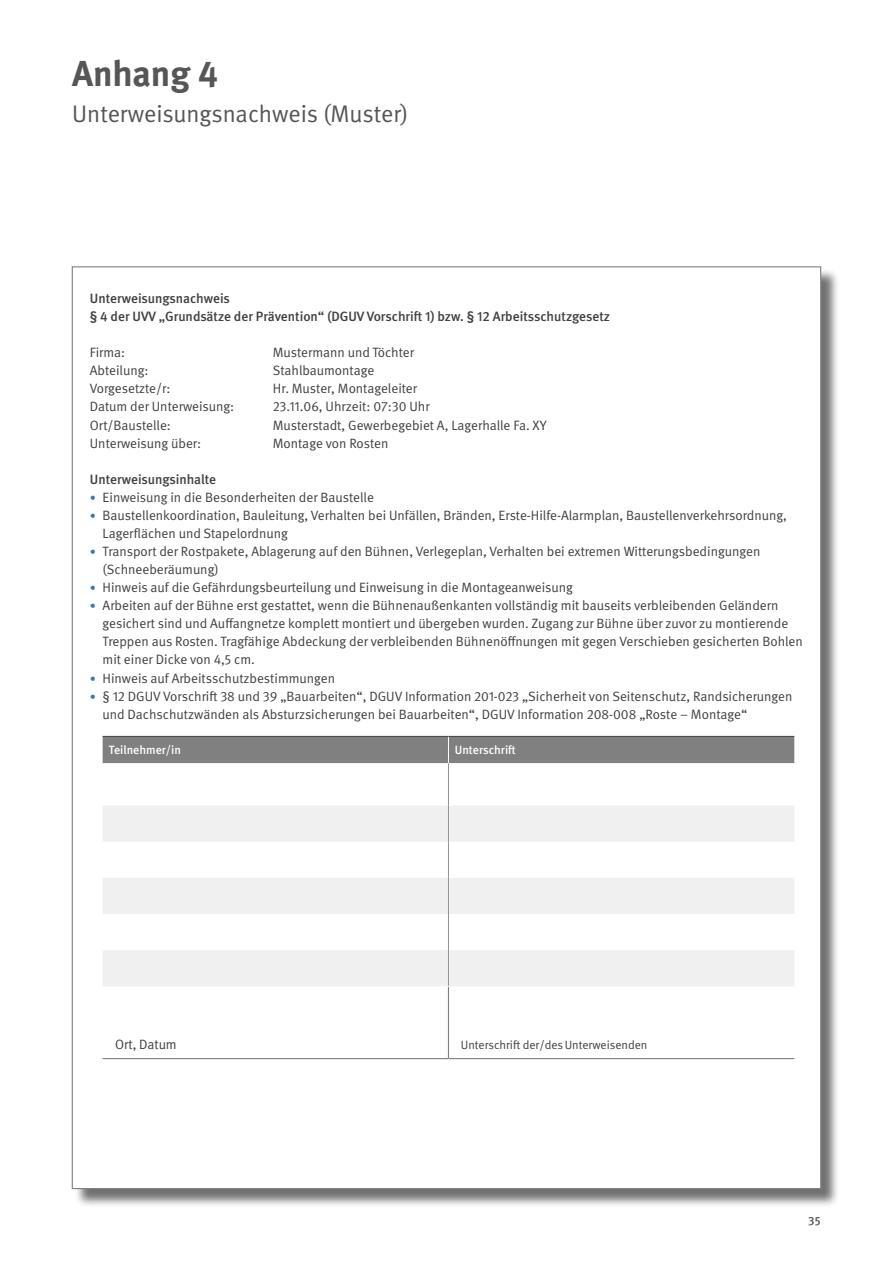
<style>
.page{position:relative;width:893px;height:1263px;background:#fff}
.page>*{position:absolute;margin:0;border:0;box-sizing:border-box;transform-origin:0 0}
.t1{font:700 36px "DGUV Meta";color:#565656}
.H1u_ohne_Zahl{font:24px "DGUV Meta";letter-spacing:-.005em;color:#565656}
.t2{font:13.5px/18px "DGUV Meta";color:#000}
.t3{font:500 13.5px/18px "DGUV Meta";color:#000}
.t4{font:12px "DGUV Meta";color:#000}
.t5{font:500 12px "DGUV Meta";color:#fff}
.t6{font:500 12px "DGUV Meta";color:#565656}
.s1{font-size:12px;color:#004993}
</style>
<div class="page">
<div style="left:74px;top:268px;width:766px;height:940px;background:#000;opacity:.75"></div>
<div style="left:72px;top:267px;width:749px;height:921px;background:#fff"></div>
<svg style="left:103px;top:806px;width:691px;height:180px;fill:#f0f0f1"></svg>
<div style="left:103px;top:737px;width:691px;height:26px;background:#808080"></div>
<hr style="left:103px;top:736px;width:345px;height:1px;background:#000">
<hr style="left:448px;top:736px;width:346px;height:1px;background:#000">
<hr style="left:448px;top:763px;width:1px;height:42px;background:#6e6f6f">
<hr style="left:448px;top:805px;width:1px;height:37px;background:#6e6f6f">
<hr style="left:448px;top:842px;width:1px;height:36px;background:#6e6f6f">
<hr style="left:448px;top:878px;width:1px;height:36px;background:#6e6f6f">
<hr style="left:448px;top:914px;width:1px;height:36px;background:#6e6f6f">
<hr style="left:448px;top:950px;width:1px;height:36px;background:#6e6f6f">
<hr style="left:448px;top:987px;width:1px;height:71px;background:#565656">
<hr style="left:103px;top:1058px;width:345px;height:1px;background:#565656">
<hr style="left:448px;top:1058px;width:346px;height:1px;background:#565656">
<h1 class="t1" style="left:72px;top:52px;width:147px">Anhang 4</h1>
<h1 class="H1u_ohne_Zahl" style="left:72px;top:100px;width:338px">Unterweisungsnachweis (Muster)</h1>
<p class="t3" style="left:90px;top:290px;width:522px">Unterweisungsnachweis<br>§ 4 der UVV „Grundsätze der Prävention“ (DGUV Vorschrift 1) bzw. § 12 Arbeitsschutzgesetz</p>
<p class="t2" style="left:90px;top:344px;width:37px">Firma:</p>
<p class="t2" style="left:273px;top:344px;width:143px">Mustermann und Töchter</p>
<p class="t2" style="left:90px;top:362px;width:60px">Abteilung:</p>
<p class="t2" style="left:273px;top:362px;width:103px">Stahlbaumontage</p>
<p class="t2" style="left:90px;top:380px;width:82px">Vorgesetzte/r:</p>
<p class="t2" style="left:273px;top:380px;width:146px">Hr. Muster, Montageleiter</p>
<p class="t2" style="left:90px;top:398px;width:146px">Datum der Unterweisung:</p>
<p class="t2" style="left:273px;top:398px;width:158px">23.11.06, Uhrzeit: 07:30 Uhr</p>
<p class="t2" style="left:90px;top:416px;width:82px">Ort/Baustelle:</p>
<p class="t2" style="left:273px;top:416px;width:275px">Musterstadt, Gewerbegebiet A, Lagerhalle Fa. XY</p>
<p class="t2" style="left:90px;top:434px;width:113px">Unterweisung über:</p>
<p class="t2" style="left:273px;top:434px;width:117px">Montage von Rosten</p>
<p class="t3" style="left:90px;top:470px;width:128px">Unterweisungsinhalte</p>
<p class="t2" style="left:90px;top:488px;width:286px"><span class="s1">•</span> Einweisung in die Besonderheiten der Baustelle</p>
<p class="t2" style="left:103px;top:506px;width:686px;text-indent:-13px"><span class="s1">•</span> Baustellenkoordination, Bauleitung, Verhalten bei Unfällen, Bränden, Erste-Hilfe-Alarmplan, Baustellenverkehrsordnung,<br>Lagerflächen und Stapelordnung</p>
<p class="t2" style="left:103px;top:543px;width:659px;text-indent:-13px"><span class="s1">•</span> Transport der Rostpakete, Ablagerung auf den Bühnen, Verlegeplan, Verhalten bei extremen Witterungsbedingungen (Schneeberäumung)</p>
<p class="t2" style="left:90px;top:579px;width:485px"><span class="s1">•</span> Hinweis auf die Gefährdungsbeurteilung und Einweisung in die Montageanweisung</p>
<p class="t2" style="left:103px;top:597px;width:702px;text-indent:-13px"><span class="s1">•</span> Arbeiten auf der Bühne erst gestattet, wenn die Bühnenaußenkanten vollständig mit bauseits verbleibenden Geländern gesichert sind und Auffangnetze komplett montiert und übergeben wurden. Zugang zur Bühne über zuvor zu montierende Treppen aus Rosten. Tragfähige Abdeckung der verbleibenden Bühnenöffnungen mit gegen Verschieben gesicherten Bohlen mit einer Dicke von 4,5 cm.</p>
<p class="t2" style="left:90px;top:669px;width:247px"><span class="s1">•</span> Hinweis auf Arbeitsschutzbestimmungen</p>
<p class="t2" style="left:103px;top:687px;width:691px;text-indent:-13px"><span class="s1">•</span> § 12 DGUV Vorschrift 38 und 39 „Bauarbeiten“, DGUV Information 201-023 „Sicherheit von Seitenschutz, Randsicherungen und Dachschutzwänden als Absturzsicherungen bei Bauarbeiten“, DGUV Information 208-008 „Roste – Montage“</p>
<p class="t5" style="left:109px;top:743px;width:74px">Teilnehmer/in</p>
<p class="t5" style="left:455px;top:743px;width:62px">Unterschrift</p>
<p class="t2" style="left:115px;top:1036px;width:63px">Ort, Datum</p>
<p class="t4" style="left:461px;top:1038px;width:188px">Unterschrift der/des Unterweisenden</p>
<p class="t6" style="left:808px;top:1213px;width:14px">35</p>
</div>
